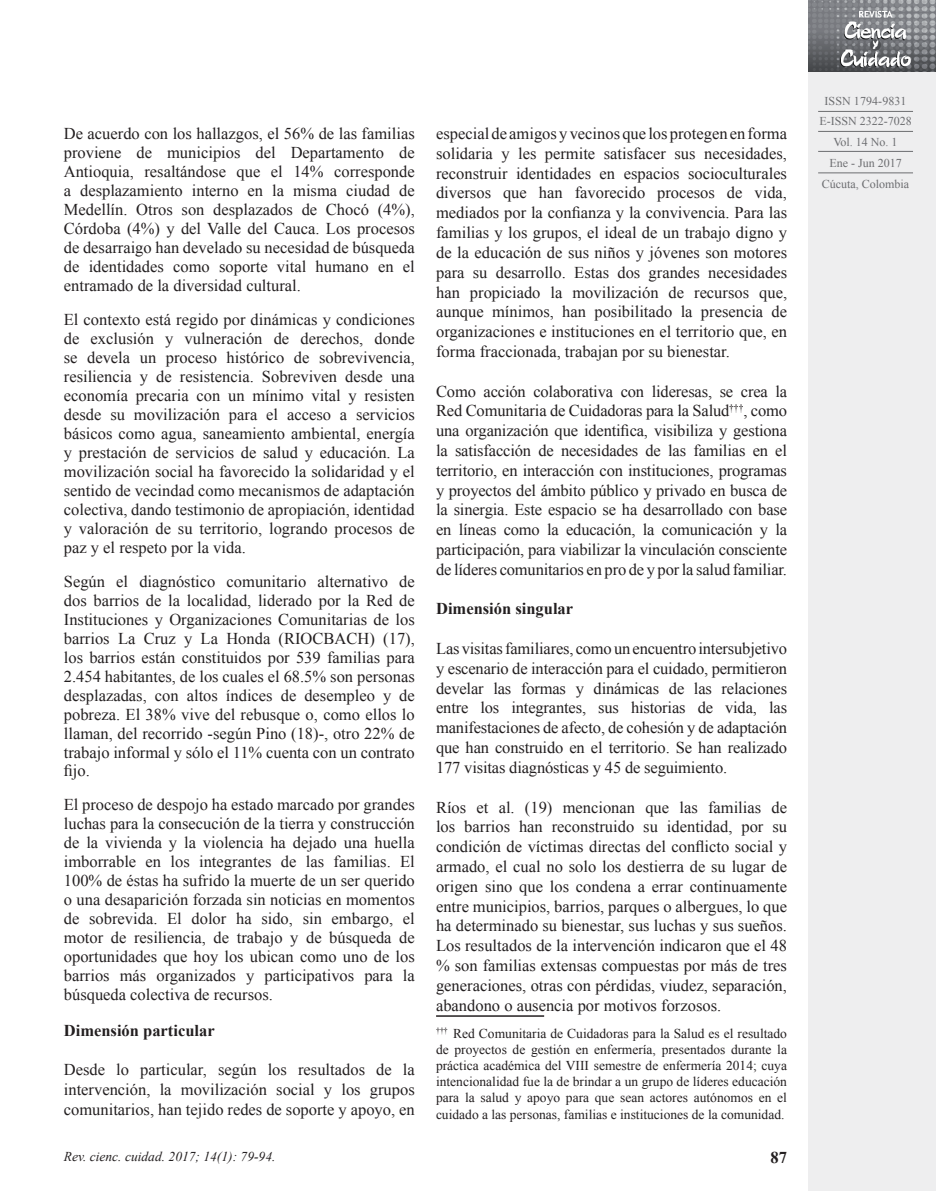
<style>
.page{position:relative;width:936px;height:1191px;background:#fff}
.page>*{position:absolute;margin:0;border:0;box-sizing:border-box;transform-origin:0 0}
.t1{font:16.5px/19.8px "Times New Roman";color:#231f20;text-align:justify}
.t2{font:700 16.5px "Times New Roman";color:#231f20}
.t3{font:13.5px/16.2px "Times New Roman";color:#231f20;text-align:justify}
.t4{font:italic 13.5px "Times New Roman";color:#231f20}
.t5{font:12px/20.7px "Times New Roman";color:#6c6d70;text-align:center}
</style>
<div class="page">
<div style="left:808px;top:0;width:127px;height:1191px;background:#eeeeef"></div>
<hr style="left:818px;top:111px;width:94px;height:1px;background:#6c6d70">
<hr style="left:818px;top:131px;width:94px;height:1px;background:#6c6d70">
<hr style="left:818px;top:151px;width:94px;height:1px;background:#6c6d70">
<hr style="left:818px;top:173px;width:94px;height:1px;background:#6c6d70">
<img style="left:808px;top:0;width:127px;height:71px">
<hr style="left:436px;top:1015px;width:108px;height:1px;background:#231f20">
<p class="t1" style="left:64px;top:124px;width:352px;line-height:19px">De acuerdo con los hallazgos, el 56% de las familias proviene de municipios del Departamento de Antioquia, resaltándose que el 14% corresponde a desplazamiento interno en la misma ciudad de Medellín. Otros son desplazados de Chocó (4%), Córdoba (4%) y del Valle del Cauca. Los procesos de desarraigo han develado su necesidad de búsqueda de identidades como soporte vital humano en el entramado de la diversidad cultural.</p>
<p class="t1" style="left:64px;top:310px;width:352px;line-height:18.9px">El contexto está regido por dinámicas y condiciones de exclusión y vulneración de derechos, donde se devela un proceso histórico de sobrevivencia, resiliencia y de resistencia. Sobreviven desde una economía precaria con un mínimo vital y resisten desde su movilización para el acceso a servicios básicos como agua, saneamiento ambiental, energía y prestación de servicios de salud y educación. La movilización social ha favorecido la solidaridad y el sentido de vecindad como mecanismos de adaptación colectiva, dando testimonio de apropiación, identidad y valoración de su territorio, logrando procesos de paz y el respeto por la vida.</p>
<p class="t1" style="left:64px;top:571px;width:352px;line-height:19px">Según el diagnóstico comunitario alternativo de dos barrios de la localidad, liderado por la Red de Instituciones y Organizaciones Comunitarias de los barrios La Cruz y La Honda (RIOCBACH) (17), los barrios están constituidos por 539 familias para 2.454 habitantes, de los cuales el 68.5% son personas desplazadas, con altos índices de desempleo y de pobreza. El 38% vive del rebusque o, como ellos lo llaman, del recorrido -según Pino (18)-, otro 22% de trabajo informal y sólo el 11% cuenta con un contrato fijo.</p>
<p class="t1" style="left:64px;top:795px;width:352px;line-height:19px">El proceso de despojo ha estado marcado por grandes luchas para la consecución de la tierra y construcción de la vivienda y la violencia ha dejado una huella imborrable en los integrantes de las familias. El 100% de éstas ha sufrido la muerte de un ser querido o una desaparición forzada sin noticias en momentos de sobrevida. El dolor ha sido, sin embargo, el motor de resiliencia, de trabajo y de búsqueda de oportunidades que hoy los ubican como uno de los barrios más organizados y participativos para la búsqueda colectiva de recursos.</p>
<p class="t2" style="left:64px;top:1019px;width:152px">Dimensión particular</p>
<p class="t1" style="left:64px;top:1059px;width:352px">Desde lo particular, según los resultados de la intervención, la movilización social y los grupos comunitarios, han tejido redes de soporte y apoyo, en</p>
<p class="t1" style="left:436px;top:123px;width:352px">especial de amigos y vecinos que los protegen en forma solidaria y les permite satisfacer sus necesidades, reconstruir identidades en espacios socioculturales diversos que han favorecido procesos de vida, mediados por la confianza y la convivencia. Para las familias y los grupos, el ideal de un trabajo digno y de la educación de sus niños y jóvenes son motores para su desarrollo. Estas dos grandes necesidades han propiciado la movilización de recursos que, aunque mínimos, han posibilitado la presencia de organizaciones e instituciones en el territorio que, en forma fraccionada, trabajan por su bienestar.</p>
<p class="t1" style="left:436px;top:381px;width:352px">Como acción colaborativa con lideresas, se crea la Red Comunitaria de Cuidadoras para la Salud<sup>†††</sup>, como una organización que identifica, visibiliza y gestiona la satisfacción de necesidades de las familias en el territorio, en interacción con instituciones, programas y proyectos del ámbito público y privado en busca de la sinergia. Este espacio se ha desarrollado con base en líneas como la educación, la comunicación y la participación, para viabilizar la vinculación consciente de líderes comunitarios en pro de y por la salud familiar.</p>
<p class="t2" style="left:436px;top:597px;width:139px">Dimensión singular</p>
<p class="t1" style="left:436px;top:638px;width:352px">Las visitasfamiliares, como un encuentro intersubjetivo y escenario de interacción para el cuidado, permitieron develar las formas y dinámicas de las relaciones entre los integrantes, sus historias de vida, las manifestaciones de afecto, de cohesión y de adaptación que han construido en el territorio. Se han realizado 177 visitas diagnósticas y 45 de seguimiento.</p>
<p class="t1" style="left:436px;top:797px;width:352px">Ríos et al. (19) mencionan que las familias de los barrios han reconstruido su identidad, por su condición de víctimas directas del conflicto social y armado, el cual no solo los destierra de su lugar de origen sino que los condena a errar continuamente entre municipios, barrios, parques o albergues, lo que ha determinado su bienestar, sus luchas y sus sueños.<br>Los resultados de la intervención indicaron que el 48 % son familias extensas compuestas por más de tres generaciones, otras con pérdidas, viudez, separación, abandono o ausencia por motivos forzosos.</p>
<p class="t3" style="left:436px;top:1024px;width:352px"><sup>†††</sup> Red Comunitaria de Cuidadoras para la Salud es el resultado de proyectos de gestión en enfermería, presentados durante la práctica académica del VIII semestre de enfermería 2014; cuya intencionalidad fue la de brindar a un grupo de líderes educación para la salud y apoyo para que sean actores autónomos en el cuidado a las personas, familias e instituciones de la comunidad.</p>
<p class="t4" style="left:64px;top:1147px;width:213px">Rev. cienc. cuidad. 2017; 14(1): 79-94.</p>
<p class="t2" style="left:770px;top:1146px;width:18px">87</p>
<p class="t5" style="left:819px;top:90px;width:94px">ISSN 1794-9831<br>E-ISSN 2322-7028<br>Vol. 14 No. 1<br>Ene - Jun 2017<br>Cúcuta, Colombia</p>
</div>
